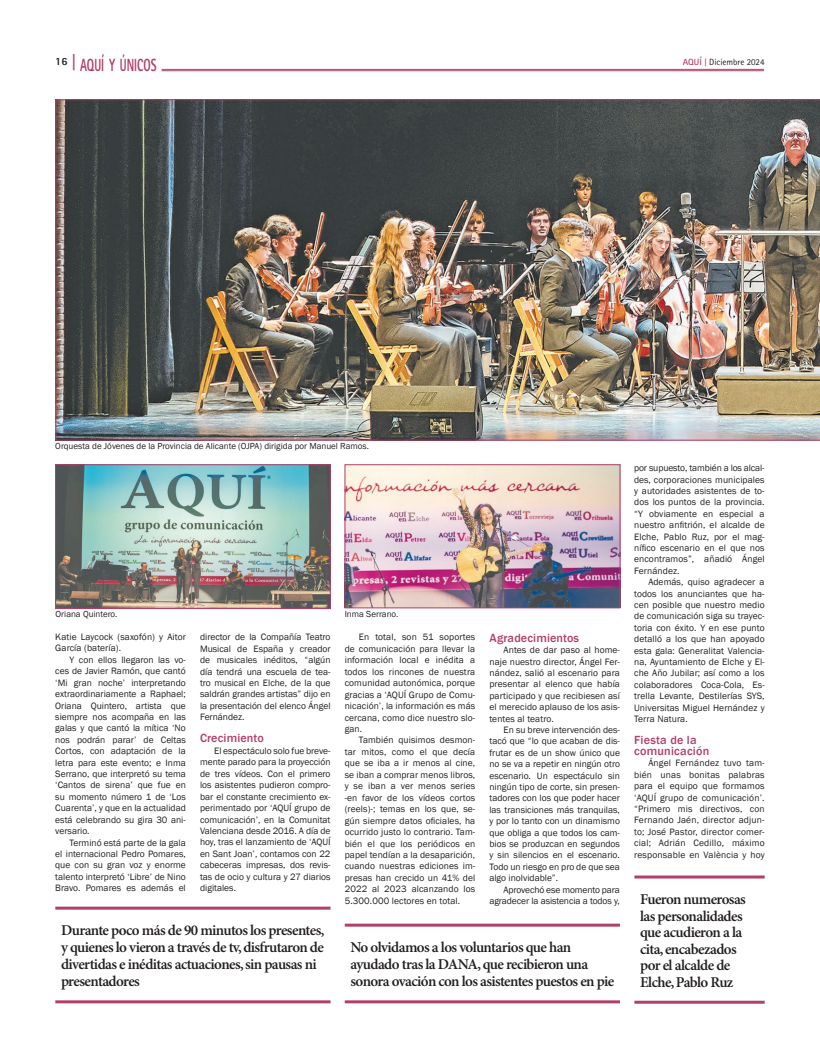
<style>
.page{position:relative;width:820px;height:1049px;background:#fff}
.page>*{position:absolute;margin:0;border:0;box-sizing:border-box;transform-origin:0 0}
.t1{font:800 17.6px "Rotis Sans Serif Std";color:#b23f6a;scale:.64 1}
.t2{font:600 15px/17px "Minion Pro";letter-spacing:-.04em;color:#231f20}
.t3{font:500 12.1px/11px "Franklin Gothic";letter-spacing:.01em;color:#b23f6a}
.t4{font:800 11px "Rotis Sans Serif Std";color:#231f20}
.t5{font:9.5px/11.4px "Franklin Gothic";color:#231f20;text-align:justify}
.t6{font:9px "Franklin Gothic";color:#231f20}
.t7{font:9px "Rotis Sans Serif Std";color:#231f20}
.s1{font-size:18.2px}
.s2{font-weight:700;color:#b23f6a}
.s3{font-family:"Rotis Serif Std";font-weight:700;color:#b23f6a}
</style>
<div class="page">
<hr style="left:162px;top:69px;width:601px;height:1px;background:#b23f6a">
<hr style="left:162px;top:71px;width:601px;height:1px;background:#b23f6a">
<hr style="left:344px;top:923px;width:275px;height:3px;background:#b23f6a">
<hr style="left:344px;top:1000px;width:275px;height:3px;background:#b23f6a">
<hr style="left:634px;top:875px;width:130px;height:3px;background:#b23f6a">
<hr style="left:634px;top:1001px;width:130px;height:3px;background:#b23f6a">
<hr style="left:55px;top:906px;width:275px;height:3px;background:#b23f6a">
<hr style="left:55px;top:1000px;width:275px;height:3px;background:#b23f6a">
<img style="left:57px;top:466px;width:271px;height:141px">
<div style="left:55px;top:464px;width:275px;height:145px;border:1px solid #b23f6a"></div>
<img style="left:346px;top:466px;width:272px;height:140px">
<div style="left:344px;top:464px;width:276px;height:144px;border:1px solid #b23f6a"></div>
<img style="left:55px;top:99px;width:764px;height:342px">
<h1 class="t1" style="left:72px;top:54px;width:134px"><span class="s1">|</span> AQUÍ Y ÚNICOS</h1>
<p class="t4" style="left:55px;top:54px;width:14px">16</p>
<p class="t7" style="left:682px;top:57px;width:83px"><span class="s2">AQUÍ</span> <span class="s3">|</span> Diciembre 2024</p>
<p class="t6" style="left:55px;top:441px;width:315px">Orquesta de Jóvenes de la Provincia de Alicante (OJPA) dirigida por Manuel Ramos.</p>
<p class="t6" style="left:56px;top:609px;width:63px">Oriana Quintero.</p>
<p class="t6" style="left:344px;top:609px;width:55px">Inma Serrano.</p>
<p class="t5" style="left:55px;top:631px;width:132px">Katie Laycock (saxofón) y Aitor<br>García (batería).</p>
<p class="t5" style="left:55px;top:654px;width:132px;text-indent:14px">Y con ellos llegaron las vo&shy;ces de Javier Ramón, que cantó ‘Mi gran noche’ interpretando extraordinariamente a Raphael; Oriana Quintero, artista que siempre nos acompaña en las galas y que cantó la mítica ‘No nos podrán parar’ de Celtas Cortos, con adaptación de la letra para este evento; e Inma Serrano, que interpretó su tema ‘Cantos de sirena’ que fue en su momento número 1 de ‘Los Cuarenta’, y que en la actualidad está celebrando su gira 30 ani&shy;versario.</p>
<p class="t5" style="left:55px;top:837px;width:132px;text-indent:14px">Terminó está parte de la gala el internacional Pedro Pomares, que con su gran voz y enorme talento interpretó ‘Libre’ de Nino Bravo. Pomares es además el</p>
<p class="t5" style="left:200px;top:631px;width:132px">director de la Compañía Teatro Musical de España y creador de musicales inéditos, “algún día tendrá una escuela de tea&shy;tro musical en Elche, de la que saldrán grandes artistas” dijo en la presentación del elenco Ángel Fernández.</p>
<p class="t3" style="left:200px;top:733px;width:65px">Crecimiento</p>
<p class="t5" style="left:200px;top:745px;width:132px;text-indent:14px">El espectáculo solo fue breve&shy;mente parado para la proyección de tres vídeos. Con el primero los asistentes pudieron compro&shy;bar el constante crecimiento ex&shy;perimentado por ‘AQUÍ grupo de comunicación’, en la Comunitat Valenciana desde 2016. A día de hoy, tras el lanzamiento de ‘AQUÍ en Sant Joan’, contamos con 22 cabeceras impresas, dos revis&shy;tas de ocio y cultura y 27 diarios digitales.</p>
<p class="t5" style="left:344px;top:631px;width:132px;text-indent:14px">En total, son 51 soportes de comunicación para llevar la información local e inédita a todos los rincones de nuestra comunidad autonómica, porque gracias a ‘AQUÍ Grupo de Comu&shy;nicación’, la información es más cercana, como dice nuestro slo&shy;gan.</p>
<p class="t5" style="left:344px;top:735px;width:132px;text-indent:14px">También quisimos desmon&shy;tar mitos, como el que decía que se iba a ir menos al cine, se iban a comprar menos libros, y se iban a ver menos series -en favor de los vídeos cortos (reels)-; temas en los que, se&shy;gún siempre datos oficiales, ha ocurrido justo lo contrario. Tam&shy;bién el que los periódicos en papel tendían a la desaparición, cuando nuestras ediciones im&shy;presas han crecido un 41% del 2022 al 2023 alcanzando los 5.300.000 lectores en total.</p>
<p class="t3" style="left:489px;top:632px;width:91px">Agradecimientos</p>
<p class="t5" style="left:489px;top:644px;width:132px;text-indent:14px">Antes de dar paso al home&shy;naje nuestro director, Ángel Fer&shy;nández, salió al escenario para presentar al elenco que había participado y que recibiesen así el merecido aplauso de los asis&shy;tentes al teatro.</p>
<p class="t5" style="left:489px;top:724px;width:132px;text-indent:14px">En su breve intervención des&shy;tacó que “lo que acaban de dis&shy;frutar es de un show único que no se va a repetir en ningún otro escenario. Un espectáculo sin ningún tipo de corte, sin presen&shy;tadores con los que poder hacer las transiciones más tranquilas, y por lo tanto con un dinamismo que obliga a que todos los cam&shy;bios se produzcan en segundos y sin silencios en el escenario.<br>Todo un riesgo en pro de que sea algo inolvidable”.</p>
<p class="t5" style="left:489px;top:884px;width:132px;text-align:right">Aprovechó ese momento para agradecer la asistencia a todos y,</p>
<h2 class="t2" style="left:61px;top:922px;width:265px">Durante poco más de 90 minutos los presentes, y quienes lo vieron a través de tv, disfrutaron de divertidas e inéditas actuaciones, sin pausas ni presentadores</h2>
<h2 class="t2" style="left:350px;top:939px;width:265px">No olvidamos a los voluntarios que han ayudado tras la DANA, que recibieron una sonora ovación con los asistentes puestos en pie</h2>
<p class="t5" style="left:634px;top:462px;width:132px">por supuesto, también a los alcal&shy;des, corporaciones municipales y autoridades asistentes de to&shy;dos los puntos de la provincia. “Y obviamente en especial a nuestro anfitrión, el alcalde de Elche, Pablo Ruz, por el mag&shy;nífico escenario en el que nos encontramos”, añadió Ángel Fernández.</p>
<p class="t5" style="left:634px;top:576px;width:132px;text-indent:14px">Además, quiso agradecer a todos los anunciantes que ha&shy;cen posible que nuestro medio de comunicación siga su trayec&shy;toria con éxito. Y en ese punto detalló a los que han apoyado esta gala: Generalitat Valencia&shy;na, Ayuntamiento de Elche y El&shy;che Año Jubilar; así como a los colaboradores Coca-Cola, Es&shy;trella Levante, Destilerías SYS, Universitas Miguel Hernández y Terra Natura.</p>
<p class="t3" style="left:634px;top:734px;width:77px">Fiesta de la comunicación</p>
<p class="t5" style="left:634px;top:758px;width:132px;text-indent:14px">Ángel Fernández tuvo tam&shy;bién unas bonitas palabras para el equipo que formamos ‘AQUÍ grupo de comunicación’. “Primero mis directivos, con Fernando Jaén, director adjun&shy;to; José Pastor, director comer&shy;cial; Adrián Cedillo, máximo responsable en València y hoy</p>
<h2 class="t2" style="left:639px;top:891px;width:107px;line-height:16.5px">Fueron numerosas las personalidades que acudieron a la cita, encabezados por el alcalde de<br>Elche, Pablo Ruz</h2>
</div>
